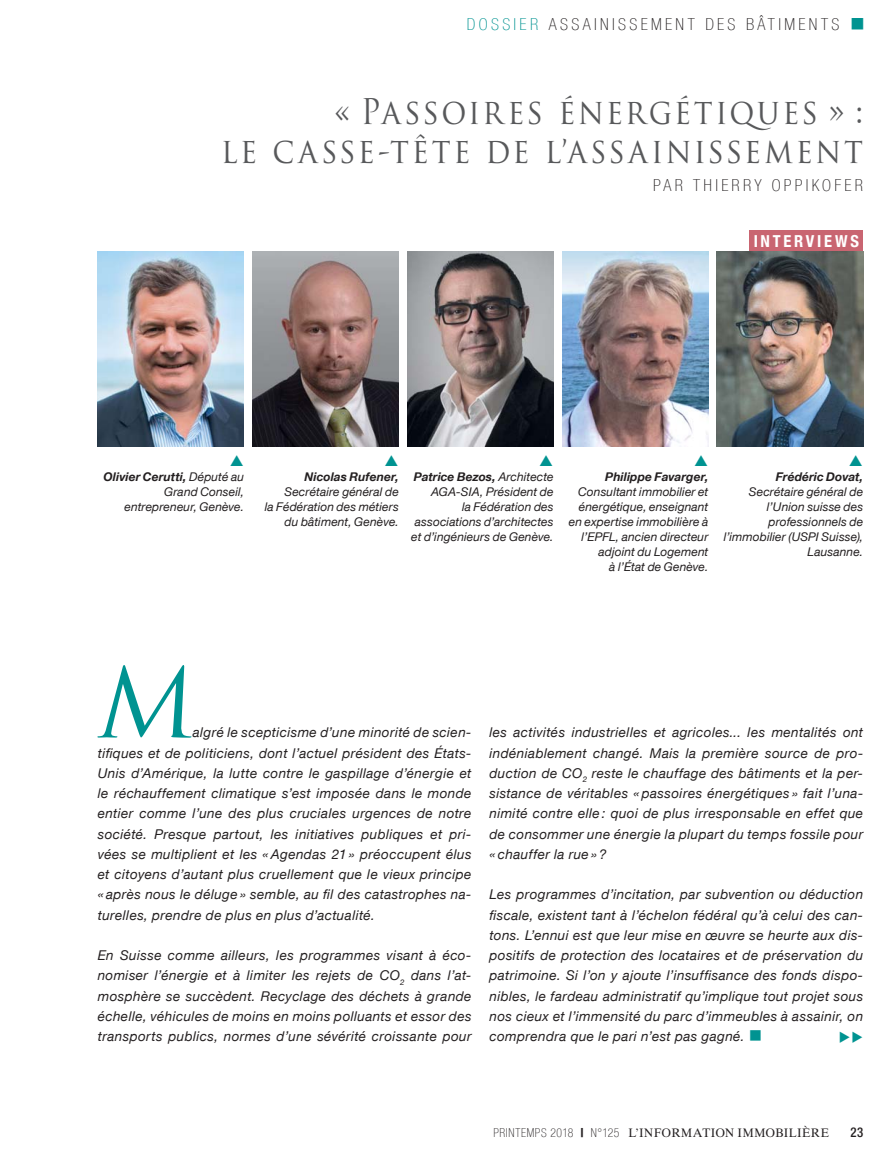
<style>
.page{position:relative;width:893px;height:1170px;background:#fff}
.page>*{position:absolute;margin:0;border:0;box-sizing:border-box;transform-origin:0 0}
.t1{font:italic 94.2px "Trajan Pro";color:#009391}
.t2{font:34.5px/39px "Trajan Pro";letter-spacing:.08em;color:#58595b;text-align:right;scale:.9 1}
.t3{font:100 condensed 16.5px "Helvetica Neue LT Com";letter-spacing:.2em;color:#231f20}
.t4{font:700 condensed 16.5px "Helvetica Neue LT Com";letter-spacing:.165em;color:#fff}
.t5{font:italic 13.5px/20.2px "Helvetica Neue LT Com";letter-spacing:.03em;color:#231f20;text-align:justify}
.t6{font:500 condensed 13.5px "Helvetica Neue LT Com";color:#231f20;scale:.95 1}
.t7{font:12.3px "Times Ten LT Std";letter-spacing:.04em;color:#231f20;scale:.95 1}
.t8{font:italic 12px/15px "Helvetica Neue LT Com";letter-spacing:.01em;color:#231f20;text-align:right}
.t9{font:italic 700 12px "Helvetica Neue LT Com";letter-spacing:.005em;color:#231f20}
.s1{color:#009391}
.s2{font-weight:700}
.s3{font-family:"Helvetica Neue LT Com";font-weight:100;font-stretch:condensed}
.s4{font-family:"Helvetica Neue LT Com";font-weight:900;font-stretch:condensed}
</style>
<div class="page">
<img style="left:562px;top:251px;width:146px;height:195px">
<img style="left:407px;top:251px;width:147px;height:195px">
<img style="left:252px;top:251px;width:147px;height:195px">
<img style="left:98px;top:251px;width:146px;height:195px">
<img style="left:717px;top:251px;width:146px;height:195px">
<div style="left:749px;top:231px;width:114px;height:20px;background:#c96571"></div>
<p class="t3" style="left:467px;top:18px;width:399px"><span class="s1">DOSSIER</span> ASSAINISSEMENT DES BÂTIMENTS <span class="s1">■</span></p>
<h2 class="t2" style="left:221px;top:92px;width:715px">« Passoires énergétiques » :<br>le casse-tête de l’assainissement</h2>
<p class="t3" style="left:653px;top:179px;width:212px">PAR THIERRY OPPIKOFER</p>
<p class="t4" style="left:754px;top:235px;width:107px">INTERVIEWS</p>
<p class="t8" style="left:103px;top:471px;width:142px"><span class="s2">Olivier Cerutti,</span> Député au<br>Grand Conseil, entrepreneur, Genève.</p>
<p class="t8" style="left:411px;top:471px;width:144px"><span class="s2">Patrice Bezos,</span> Architecte<br>AGA-SIA, Président de<br>la Fédération des associations d’architectes et d’ingénieurs de Genève.</p>
<p class="t9" style="left:776px;top:472px;width:89px">Frédéric Dovat,</p>
<p class="t9" style="left:305px;top:472px;width:96px">Nicolas Rufener,</p>
<p class="t8" style="left:265px;top:486px;width:136px">Secrétaire général de<br>la Fédération des métiers du bâtiment, Genève.</p>
<p class="t9" style="left:605px;top:472px;width:105px">Philippe Favarger,</p>
<p class="t8" style="left:569px;top:486px;width:141px">Consultant immobilier et énergétique, enseignant en expertise immobilière à l’EPFL, ancien directeur adjoint du Logement<br>à l’État de Genève.</p>
<p class="t8" style="left:724px;top:486px;width:141px">Secrétaire général de l’Union suisse des professionnels de l’immobilier (USPI Suisse),<br>Lausanne.</p>
<h1 class="t1" style="left:93px;top:649px;width:100px">M</h1>
<p class="t5" style="left:98px;top:724px;width:375px;text-indent:95px">algré le scepticisme d’une minorité de scien&shy;tifiques et de politiciens, dont l’actuel président des États-Unis d’Amérique, la lutte contre le gaspillage d’énergie et le réchauffement climatique s’est imposée dans le monde entier comme l’une des plus cruciales urgences de notre société. Presque partout, les initiatives publiques et pri&shy;vées se multiplient et les « Agendas 21 » préoccupent élus et citoyens d’autant plus cruellement que le vieux principe « après nous le déluge » semble, au fil des catastrophes na&shy;turelles, prendre de plus en plus d’actualité.</p>
<p class="t5" style="left:98px;top:947px;width:375px">En Suisse comme ailleurs, les programmes visant à éco&shy;nomiser l’énergie et à limiter les rejets de CO<sub>2</sub> dans l’at&shy;mosphère se succèdent. Recyclage des déchets à grande échelle, véhicules de moins en moins polluants et essor des transports publics, normes d’une sévérité croissante pour</p>
<p class="t5" style="left:489px;top:724px;width:375px">les activités industrielles et agricoles... les mentalités ont indéniablement changé. Mais la première source de pro&shy;duction de CO<sub>2</sub> reste le chauffage des bâtiments et la per&shy;sistance de véritables « passoires énergétiques » fait l’una&shy;nimité contre elle : quoi de plus irresponsable en effet que de consommer une énergie la plupart du temps fossile pour « chauffer la rue » ?</p>
<p class="t5" style="left:489px;top:886px;width:375px">Les programmes d’incitation, par subvention ou déduction fiscale, existent tant à l’échelon fédéral qu’à celui des can&shy;tons. L’ennui est que leur mise en œuvre se heurte aux dis&shy;positifs de protection des locataires et de préservation du patrimoine. Si l’on y ajoute l’insuffisance des fonds dispo&shy;nibles, le fardeau administratif qu’implique tout projet sous nos cieux et l’immensité du parc d’immeubles à assainir, on comprendra que le pari n’est pas gagné. <span class="s1">■</span></p>
<p class="t7" style="left:493px;top:1127px;width:355px"><span class="s3">PRINTEMPS 2018</span> <span class="s4">|</span> <span class="s3">N°125</span> L’INFORMATION IMMOBILIÈRE</p>
<p class="t6" style="left:850px;top:1126px;width:15px">23</p>
</div>
